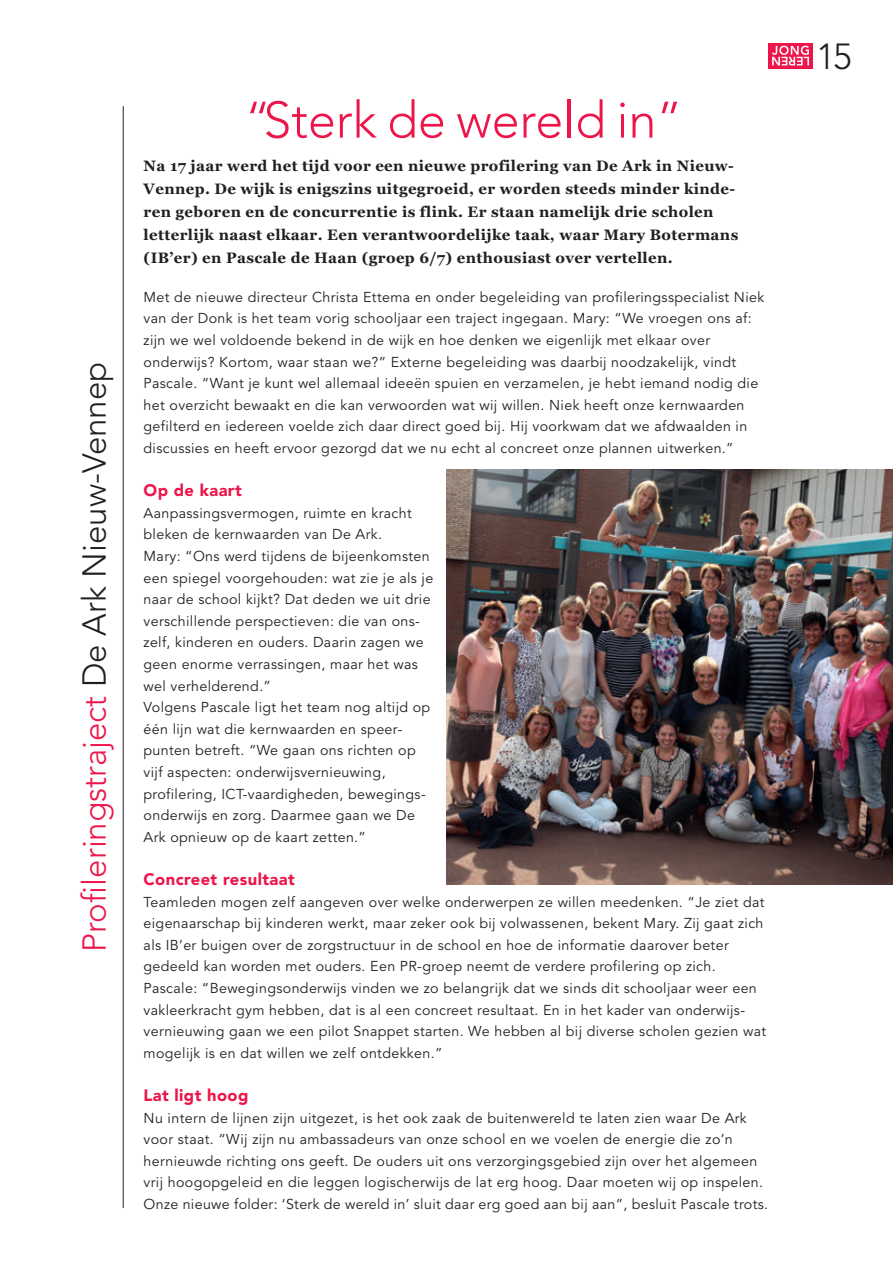
<style>
.page{position:relative;width:893px;height:1263px;background:#fff}
.page>*{position:absolute;margin:0;border:0;box-sizing:border-box;transform-origin:0 0}
.t1{font:300 50.7px "Avenir";color:#ed164b}
.t2{font:300 36px "Avenir";color:#231f20}
.t3{font:300 33px "Avenir";color:#ed164b}
.t4{font:900 16.5px "Avenir";letter-spacing:.025em;color:#ed164b}
.t5{font:700 15px/23.1px "Georgia";letter-spacing:.025em;color:#231f20}
.t6{font:14.25px/21.6px "Avenir";letter-spacing:.025em;color:#231f20}
.s1{color:#231f20}
</style>
<div class="page">
<div style="left:768px;top:43px;width:45px;height:26px;background:#ed164b"></div>
<svg style="left:772px;top:46px;width:37px;height:19px"></svg>
<hr style="left:123px;top:106px;width:1px;height:1102px;background:#231f20">
<img style="left:446px;top:470px;width:447px;height:415px">
<h3 class="t3" style="left:81px;top:952px;width:592px;rotate:-90deg">Profileringstraject <span class="s1">De Ark Nieuw-Vennep</span></h3>
<h1 class="t1" style="left:245px;top:99px;width:439px">“Sterk de wereld in”</h1>
<p class="t5" style="left:144px;top:155px;width:596px">Na 17 jaar werd het tijd voor een nieuwe profilering van De Ark in Nieuw-Vennep. De wijk is enigszins uitgegroeid, er worden steeds minder kinde&shy;ren geboren en de concurrentie is flink. Er staan namelijk drie scholen letterlijk naast elkaar. Een verantwoordelijke taak, waar Mary Botermans (IB’er) en Pascale de Haan (groep 6/7) enthousiast over vertellen.</p>
<p class="t6" style="left:144px;top:288px;width:622px">Met de nieuwe directeur Christa Ettema en onder begeleiding van profileringsspecialist Niek van der Donk is het team vorig schooljaar een traject ingegaan. Mary: “We vroegen ons af: zijn we wel voldoende bekend in de wijk en hoe denken we eigenlijk met elkaar over onderwijs? Kortom, waar staan we?” Externe begeleiding was daarbij noodzakelijk, vindt Pascale. “Want je kunt wel allemaal ideeën spuien en verzamelen, je hebt iemand nodig die het overzicht bewaakt en die kan verwoorden wat wij willen. Niek heeft onze kernwaarden gefilterd en iedereen voelde zich daar direct goed bij. Hij voorkwam dat we afdwaalden in discussies en heeft ervoor gezorgd dat we nu echt al concreet onze plannen uitwerken.”</p>
<p class="t4" style="left:144px;top:484px;width:100px">Op de kaart</p>
<p class="t6" style="left:144px;top:504px;width:291px">Aanpassingsvermogen, ruimte en kracht bleken de kernwaarden van De Ark.<br>Mary: “Ons werd tijdens de bijeenkomsten een spiegel voorgehouden: wat zie je als je naar de school kijkt? Dat deden we uit drie verschillende perspectieven: die van ons&shy;zelf, kinderen en ouders. Daarin zagen we geen enorme verrassingen, maar het was wel verhelderend.”<br>Volgens Pascale ligt het team nog altijd op één lijn wat die kernwaarden en speer - punten betreft. “We gaan ons richten op vijf aspecten: onderwijsvernieuwing, profilering, ICT-vaardigheden, bewegings&shy;onderwijs en zorg. Daarmee gaan we De Ark opnieuw op de kaart zetten.”</p>
<p class="t4" style="left:144px;top:872px;width:153px">Concreet resultaat</p>
<p class="t6" style="left:144px;top:892px;width:624px">Teamleden mogen zelf aangeven over welke onderwerpen ze willen meedenken. “Je ziet dat eigenaarschap bij kinderen werkt, maar zeker ook bij volwassenen, bekent Mary. Zij gaat zich als IB’er buigen over de zorgstructuur in de school en hoe de informatie daarover beter gedeeld kan worden met ouders. Een PR-groep neemt de verdere profilering op zich.<br>Pascale: “Bewegingsonderwijs vinden we zo belangrijk dat we sinds dit schooljaar weer een vakleerkracht gym hebben, dat is al een concreet resultaat. En in het kader van onderwijs - vernieuwing gaan we een pilot Snappet starten. We hebben al bij diverse scholen gezien wat mogelijk is en dat willen we zelf ontdekken.”</p>
<p class="t4" style="left:144px;top:1088px;width:106px">Lat ligt hoog</p>
<p class="t6" style="left:144px;top:1108px;width:626px">Nu intern de lijnen zijn uitgezet, is het ook zaak de buitenwereld te laten zien waar De Ark voor staat. “Wij zijn nu ambassadeurs van onze school en we voelen de energie die zo’n hernieuwde richting ons geeft. De ouders uit ons verzorgingsgebied zijn over het algemeen vrij hoogopgeleid en die leggen logischerwijs de lat erg hoog. Daar moeten wij op inspelen.<br>Onze nieuwe folder: ‘Sterk de wereld in’ sluit daar erg goed aan bij aan”, besluit Pascale trots.</p>
<h2 class="t2" style="left:816px;top:41px;width:37px">15</h2>
</div>
